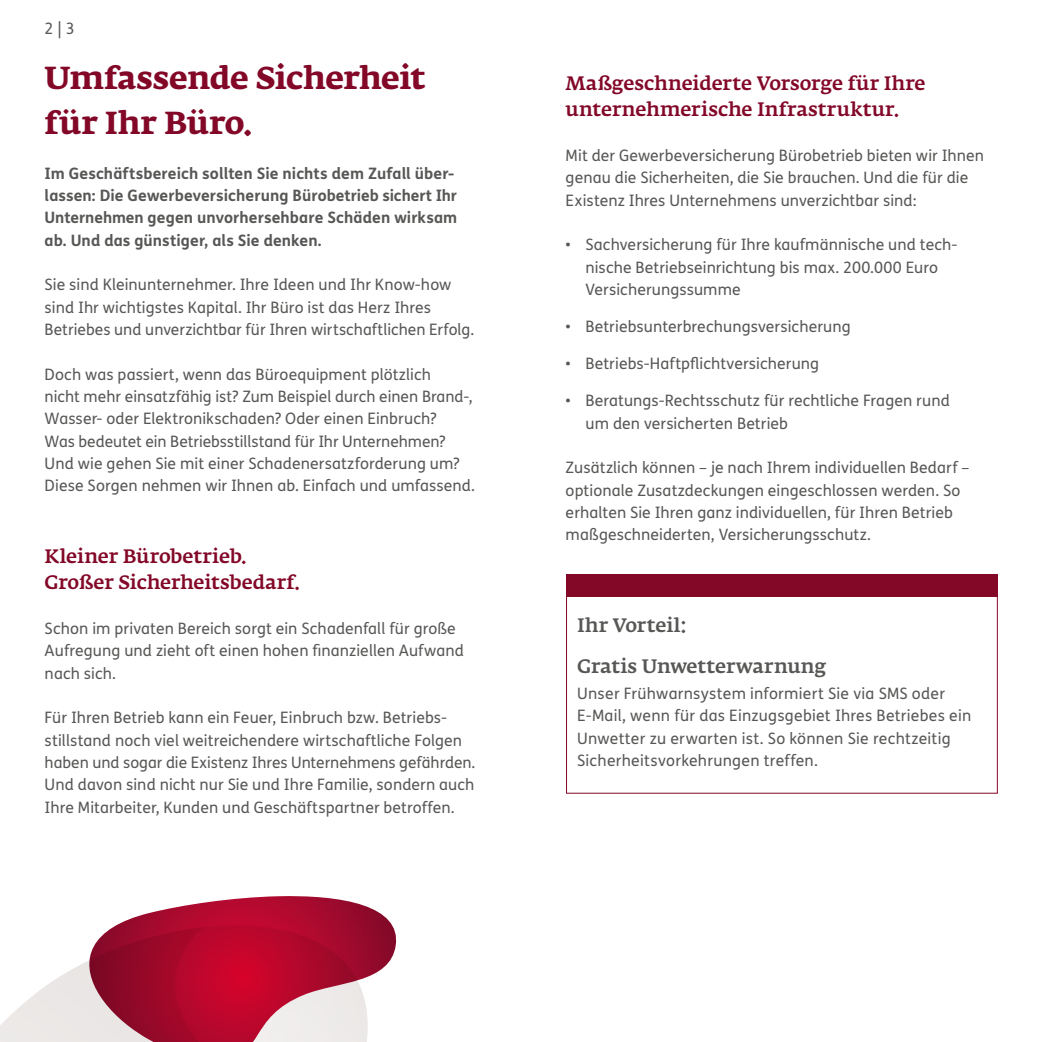
<style>
.page{position:relative;width:1042px;height:1042px;background:#fff}
.page>*{position:absolute;margin:0;border:0;box-sizing:border-box;transform-origin:0 0}
.t1{font:700 31.5px/44.6px "Fedra Serif A Pro";letter-spacing:-.01em;color:#830828}
.t2{font:500 19.25px/26.8px "Fedra Serif A Pro";color:#830828}
.t3{font:500 19.25px/40.8px "Fedra Serif A Pro";color:#575756}
.t4{font:15.75px/22.4px "FS Me";letter-spacing:.005em;color:#575756}
.t5{font:700 15.75px/22.4px "FS Me";letter-spacing:.005em;color:#575756}
</style>
<div class="page">
<svg style="left:0;top:963px;width:85px;height:79px"></svg>
<svg style="left:85px;top:896px;width:312px;height:146px;background:#bf4b64"></svg>
<div style="left:566px;top:574px;width:432px;height:22px;background:#830828"></div>
<p class="t4" style="left:45px;top:17px;width:32px">2 | 3</p>
<h1 class="t1" style="left:45px;top:56px;width:382px">Umfassende Sicherheit für Ihr Büro.</h1>
<p class="t5" style="left:45px;top:161px;width:414px">Im Geschäftsbereich sollten Sie nichts dem Zufall über&shy;lassen: Die Gewerbeversicherung Bürobetrieb sichert Ihr Unternehmen gegen unvorhersehbare Schäden wirksam ab. Und das günstiger, als Sie denken.</p>
<p class="t4" style="left:45px;top:273px;width:431px">Sie sind Kleinunternehmer. Ihre Ideen und Ihr Know-how sind Ihr wichtigstes Kapital. Ihr Büro ist das Herz Ihres<br>Betriebes und unverzichtbar für Ihren wirtschaftlichen Erfolg.</p>
<p class="t4" style="left:45px;top:362px;width:432px">Doch was passiert, wenn das Büroequipment plötzlich<br>nicht mehr einsatzfähig ist? Zum Beispiel durch einen Brand-, Wasser- oder Elektronikschaden? Oder einen Einbruch?<br>Was bedeutet ein Betriebsstillstand für Ihr Unternehmen?<br>Und wie gehen Sie mit einer Schadenersatzforderung um?<br>Diese Sorgen nehmen wir Ihnen ab. Einfach und umfassend.</p>
<p class="t2" style="left:45px;top:543px;width:256px">Kleiner Bürobetrieb.<br>Großer Sicherheitsbedarf.</p>
<p class="t4" style="left:45px;top:617px;width:421px">Schon im privaten Bereich sorgt ein Schadenfall für große<br>Aufregung und zieht oft einen hohen finanziellen Aufwand nach sich.</p>
<p class="t4" style="left:45px;top:706px;width:432px">Für Ihren Betrieb kann ein Feuer, Einbruch bzw. Betriebs&shy;stillstand noch viel weitreichendere wirtschaftliche Folgen haben und sogar die Existenz Ihres Unternehmens gefährden.<br>Und davon sind nicht nur Sie und Ihre Familie, sondern auch Ihre Mitarbeiter, Kunden und Geschäftspartner betroffen.</p>
<p class="t2" style="left:566px;top:70px;width:361px">Maßgeschneiderte Vorsorge für Ihre unternehmerische Infrastruktur.</p>
<p class="t4" style="left:566px;top:144px;width:420px">Mit der Gewerbeversicherung Bürobetrieb bieten wir Ihnen genau die Sicherheiten, die Sie brauchen. Und die für die<br>Existenz Ihres Unternehmens unverzichtbar sind:</p>
<p class="t4" style="left:585px;top:233px;width:373px;text-indent:-20px">• Sachversicherung für Ihre kaufmännische und tech&shy;nische Betriebseinrichtung bis max. 200.000 Euro<br>Versicherungssumme</p>
<p class="t4" style="left:566px;top:315px;width:287px">• Betriebsunterbrechungsversicherung</p>
<p class="t4" style="left:566px;top:352px;width:255px">• Betriebs-Haftpflichtversicherung</p>
<p class="t4" style="left:585px;top:389px;width:366px;text-indent:-20px">• Beratungs-Rechtsschutz für rechtliche Fragen rund um den versicherten Betrieb</p>
<p class="t4" style="left:566px;top:456px;width:405px">Zusätzlich können – je nach Ihrem individuellen Bedarf – optionale Zusatzdeckungen eingeschlossen werden. So erhalten Sie Ihren ganz individuellen, für Ihren Betrieb maßgeschneiderten, Versicherungsschutz.</p>
<p class="t3" style="left:577px;top:605px;width:251px">Ihr Vorteil:<br>Gratis Unwetterwarnung</p>
<p class="t4" style="left:577px;top:682px;width:395px">Unser Frühwarnsystem informiert Sie via SMS oder E-Mail, wenn für das Einzugsgebiet Ihres Betriebes ein Unwetter zu erwarten ist. So können Sie rechtzeitig Sicherheitsvorkehrungen treffen.</p>
</div>
